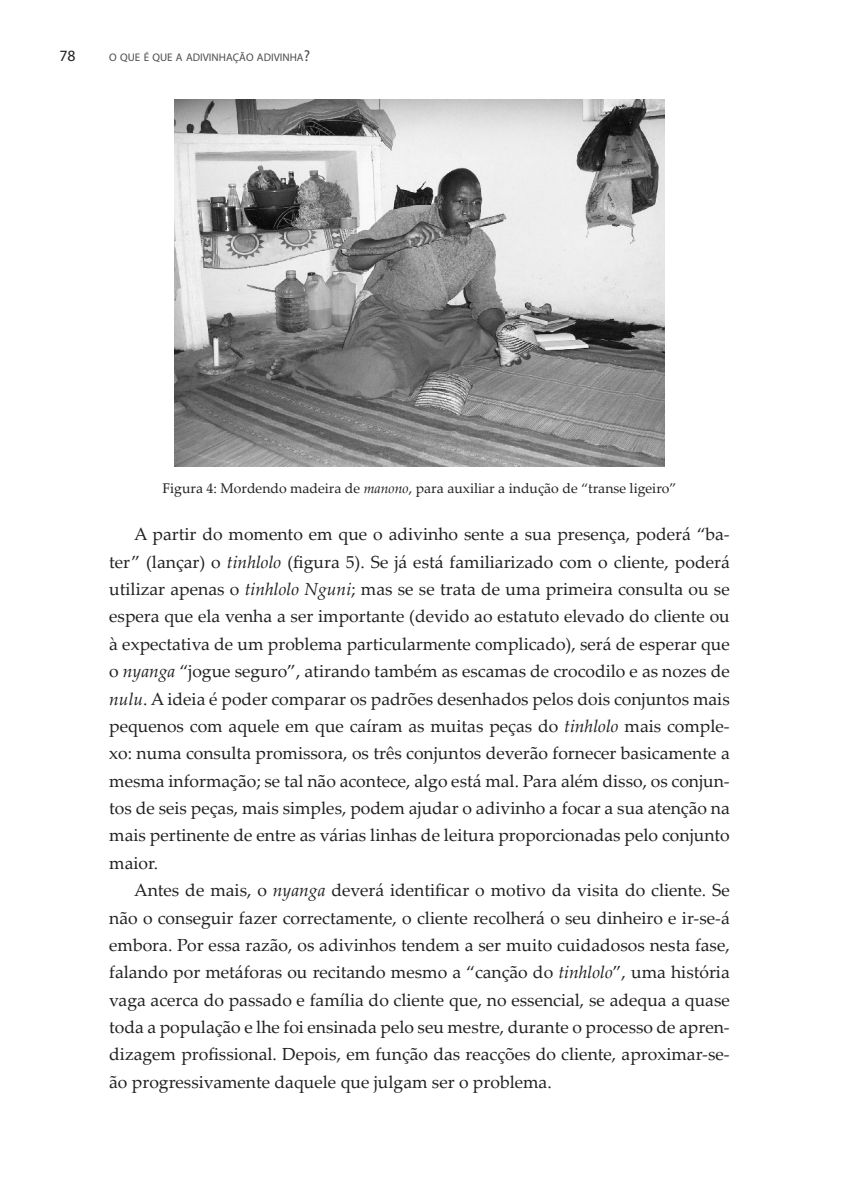
<style>
.page{position:relative;width:844px;height:1191px;background:#fff}
.page>*{position:absolute;margin:0;border:0;box-sizing:border-box;transform-origin:0 0}
.Estilo_de_párrafo_1{font:17.5px/27.3px "Palatino Linotype";color:#231f20;text-align:justify}
.t1{font:15.75px "Myriad Pro";color:#231f20}
.Título_Figuras{font:14px "Palatino Linotype";color:#231f20}
.t2{font:11.03px "Myriad Pro";color:#4b4c4d}
.s1{font-size:15.75px}
.s2{font-style:italic}
</style>
<div class="page">
<img style="left:175px;top:99px;width:489px;height:367px">
<p class="t1" style="left:60px;top:46px;width:18px">78</p>
<p class="t2" style="left:109px;top:51px;width:202px">O QUE É QUE A ADIVINHAÇÃO ADIVINHA<span class="s1">?</span></p>
<p class="Título_Figuras" style="left:162px;top:478px;width:515px">Figura 4: Mordendo madeira de <span class="s2">manono</span>, para auxiliar a indução de “transe ligeiro”</p>
<p class="Estilo_de_párrafo_1" style="left:109px;top:520px;width:622px;text-indent:25px">A partir do momento em que o adivinho sente a sua presença, poderá “ba&shy;ter” (lançar) o <span class="s2">tinhlolo</span> (figura 5). Se já está familiarizado com o cliente, poderá utilizar apenas o <span class="s2">tinhlolo Nguni</span>; mas se se trata de uma primeira consulta ou se espera que ela venha a ser importante (devido ao estatuto elevado do cliente ou à expectativa de um problema particularmente complicado), será de esperar que o <span class="s2">nyanga</span> “jogue seguro”, atirando também as escamas de crocodilo e as nozes de <span class="s2">nulu</span>. A ideia é poder comparar os padrões desenhados pelos dois conjuntos mais pequenos com aquele em que caíram as muitas peças do <span class="s2">tinhlolo</span> mais comple&shy;xo: numa consulta promissora, os três conjuntos deverão fornecer basicamente a mesma informação; se tal não acontece, algo está mal. Para além disso, os conjun&shy;tos de seis peças, mais simples, podem ajudar o adivinho a focar a sua atenção na mais pertinente de entre as várias linhas de leitura proporcionadas pelo conjunto maior.</p>
<p class="Estilo_de_párrafo_1" style="left:109px;top:876px;width:622px;text-indent:25px">Antes de mais, o <span class="s2">nyanga</span> deverá identificar o motivo da visita do cliente. Se não o conseguir fazer correctamente, o cliente recolherá o seu dinheiro e ir-se-á embora. Por essa razão, os adivinhos tendem a ser muito cuidadosos nesta fase, falando por metáforas ou recitando mesmo a “canção do <span class="s2">tinhlolo</span>”, uma história vaga acerca do passado e família do cliente que, no essencial, se adequa a quase toda a população e lhe foi ensinada pelo seu mestre, durante o processo de apren&shy;dizagem profissional. Depois, em função das reacções do cliente, aproximar-se&shy;ão progressivamente daquele que julgam ser o problema.</p>
</div>
